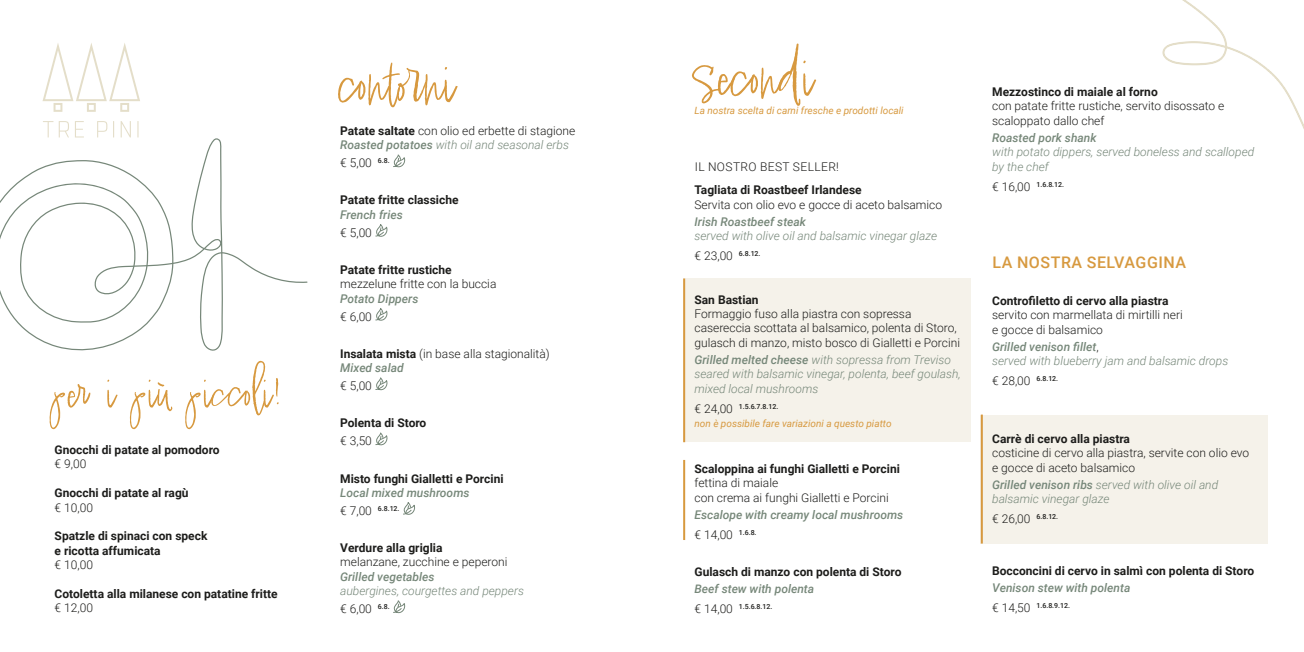
<style>
.page{position:relative;width:1304px;height:652px;background:#fff}
.page>*{position:absolute;margin:0;border:0;box-sizing:border-box;transform-origin:0 0}
.t1{font:101px "Audrielle No 2";color:#d7993f}
.t2{font:80px "Audrielle No 2";color:#d7993f}
.t3{font:500 16px "Roboto";letter-spacing:.035em;color:#d7993f}
.t4{font:300 12px/14.4px "Roboto";color:#1d1d1b}
.t5{font:700 12px/14.4px "Roboto";color:#1d1d1b}
.t6{font:italic 300 12px/14.4px "Roboto";color:#768779}
.t7{font:italic 500 12px/20.1px "Roboto";color:#768779}
.t8{font:300 12px "Roboto";letter-spacing:.035em;color:#1d1d1b}
.t9{font:italic 10px "Roboto";color:#d7993f}
.t10{font:500 7px "Roboto";color:#1d1d1b}
.s1{font-weight:700}
.s2{font-weight:500;font-style:italic;color:#768779}
.s3{font-style:italic;color:#768779}
.s4{font-weight:300;font-size:12px}
.s5{font-style:normal;color:#1d1d1b}
.s6{font-weight:500}
.s7{font-weight:300;font-style:normal;color:#1d1d1b}
</style>
<div class="page">
<svg style="left:393px;top:154px;width:13px;height:14px"></svg>
<svg style="left:375px;top:224px;width:13px;height:13px"></svg>
<svg style="left:375px;top:308px;width:13px;height:13px"></svg>
<svg style="left:375px;top:377px;width:13px;height:14px"></svg>
<svg style="left:375px;top:432px;width:13px;height:14px"></svg>
<svg style="left:403px;top:502px;width:12px;height:13px"></svg>
<svg style="left:393px;top:600px;width:13px;height:14px"></svg>
<svg style="left:0;top:136px;width:307px;height:215px"></svg>
<div style="left:683px;top:279px;width:287px;height:163px;background:#f5f2ea"></div>
<div style="left:981px;top:415px;width:287px;height:129px;background:#f5f2ea"></div>
<hr style="left:683px;top:279px;width:2px;height:163px;background:#d7993f">
<hr style="left:981px;top:415px;width:2px;height:129px;background:#d7993f">
<hr style="left:683px;top:460px;width:2px;height:80px;background:#d7993f">
<svg style="left:43px;top:43px;width:97px;height:69px"></svg>
<svg style="left:43px;top:121px;width:10px;height:16px"></svg>
<svg style="left:59px;top:121px;width:10px;height:16px"></svg>
<svg style="left:75px;top:121px;width:9px;height:16px"></svg>
<svg style="left:97px;top:121px;width:10px;height:16px"></svg>
<svg style="left:113px;top:121px;width:1px;height:16px"></svg>
<svg style="left:121px;top:121px;width:10px;height:16px"></svg>
<svg style="left:137px;top:121px;width:2px;height:16px"></svg>
<svg style="left:1162px;top:0;width:142px;height:129px"></svg>
<h2 class="t2" style="left:55px;top:336px;width:227px">per i più piccoli!</h2>
<p class="t5" style="left:55px;top:442px;width:167px">Gnocchi di patate al pomodoro</p>
<p class="t4" style="left:55px;top:456px;width:33px">€ 9,00</p>
<p class="t5" style="left:55px;top:485px;width:136px">Gnocchi di patate al ragù</p>
<p class="t4" style="left:55px;top:500px;width:40px">€ 10,00</p>
<p class="t5" style="left:55px;top:528px;width:154px">Spatzle di spinaci con speck e ricotta affumicata</p>
<p class="t4" style="left:55px;top:557px;width:40px">€ 10,00</p>
<p class="t5" style="left:55px;top:586px;width:225px">Cotoletta alla milanese con patatine fritte</p>
<p class="t4" style="left:55px;top:600px;width:40px">€ 12,00</p>
<h1 class="t1" style="left:340px;top:12px;width:118px">contorni</h1>
<p class="t4" style="left:340px;top:123px;width:237px"><span class="s1">Patate saltate</span> con olio ed erbette di stagione<br><span class="s2">Roasted potatoes</span> <span class="s3">with oil and seasonal erbs</span></p>
<p class="t4" style="left:340px;top:155px;width:51px">€ 5,00 <sup>6.8.</sup></p>
<p class="t5" style="left:340px;top:193px;width:120px">Patate fritte classiche</p>
<p class="t7" style="left:340px;top:204px;width:64px">French fries</p>
<p class="t4" style="left:340px;top:225px;width:33px">€ 5,00</p>
<p class="t5" style="left:340px;top:262px;width:113px">Patate fritte rustiche</p>
<p class="t4" style="left:340px;top:276px;width:158px">mezzelune fritte con la buccia</p>
<p class="t7" style="left:340px;top:288px;width:80px">Potato Dippers</p>
<p class="t4" style="left:340px;top:309px;width:33px">€ 6,00</p>
<p class="t4" style="left:340px;top:346px;width:211px"><span class="s1">Insalata mista</span> (in base alla stagionalità)<br><span class="s2">Mixed salad</span></p>
<p class="t4" style="left:340px;top:378px;width:33px">€ 5,00</p>
<p class="t5" style="left:340px;top:415px;width:88px">Polenta di Storo</p>
<p class="t4" style="left:340px;top:433px;width:33px">€ 3,50</p>
<p class="t5" style="left:340px;top:471px;width:165px">Misto funghi Gialletti e Porcini</p>
<p class="t7" style="left:340px;top:482px;width:131px">Local mixed mushrooms</p>
<p class="t10" style="left:340px;top:503px;width:61px"><span class="s4">€ 7,00</span> 6.8.12.</p>
<p class="t5" style="left:340px;top:540px;width:104px">Verdure alla griglia</p>
<p class="t4" style="left:340px;top:554px;width:169px">melanzane, zucchine e peperoni</p>
<p class="t7" style="left:340px;top:566px;width:96px">Grilled vegetables</p>
<p class="t6" style="left:340px;top:582px;width:185px;line-height:17.8px">aubergines, courgettes and peppers <span class="s5">€ 6,00</span> <sup>6.8.</sup></p>
<h1 class="t1" style="left:694px;top:6px;width:122px">secondi</h1>
<p class="t9" style="left:694px;top:103px;width:211px">La nostra scelta di carni fresche e prodotti locali</p>
<p class="t8" style="left:695px;top:159px;width:146px">IL NOSTRO BEST SELLER!</p>
<p class="t5" style="left:694px;top:182px;width:169px">Tagliata di Roastbeef Irlandese</p>
<p class="t4" style="left:694px;top:197px;width:249px">Servita con olio evo e gocce di aceto balsamico</p>
<p class="t7" style="left:694px;top:211px;width:113px">Irish Roastbeef steak</p>
<p class="t6" style="left:694px;top:228px;width:244px">served with olive oil and balsamic vinegar glaze</p>
<p class="t10" style="left:694px;top:249px;width:68px"><span class="s4">€ 23,00</span> 6.8.12.</p>
<p class="t5" style="left:694px;top:292px;width:66px">San Bastian</p>
<p class="t4" style="left:694px;top:306px;width:267px">Formaggio fuso alla piastra con sopressa casereccia scottata al balsamico, polenta di Storo, gulasch di manzo, misto bosco di Gialletti e Porcini</p>
<p class="t6" style="left:694px;top:352px;width:268px"><span class="s6">Grilled melted cheese</span> with sopressa from Treviso seared with balsamic vinegar, polenta, beef goulash, mixed local mushrooms</p>
<p class="t10" style="left:694px;top:401px;width:85px"><span class="s4">€ 24,00</span> 1.5.6.7.8.12.</p>
<p class="t9" style="left:694px;top:416px;width:199px">non è possibile fare variazioni a questo piatto</p>
<p class="t5" style="left:694px;top:461px;width:207px">Scaloppina ai funghi Gialletti e Porcini</p>
<p class="t4" style="left:694px;top:475px;width:196px">fettina di maiale<br>con crema ai funghi Gialletti e Porcini</p>
<p class="t7" style="left:694px;top:504px;width:210px">Escalope with creamy local mushrooms <span class="s7">€ 14,00</span> <sup>1.6.8.</sup></p>
<p class="t5" style="left:694px;top:564px;width:208px">Gulasch di manzo con polenta di Storo</p>
<p class="t7" style="left:694px;top:579px;width:121px">Beef stew with polenta</p>
<p class="t10" style="left:694px;top:602px;width:79px"><span class="s4">€ 14,00</span> 1.5.6.8.12.</p>
<p class="t5" style="left:992px;top:84px;width:167px">Mezzostinco di maiale al forno</p>
<p class="t4" style="left:992px;top:98px;width:234px">con patate fritte rustiche, servito disossato e scaloppato dallo chef</p>
<p class="t7" style="left:992px;top:127px;width:106px">Roasted pork shank</p>
<p class="t6" style="left:992px;top:144px;width:264px">with potato dippers, served boneless and scalloped by the chef</p>
<p class="t10" style="left:992px;top:179px;width:73px"><span class="s4">€ 16,00</span> 1.6.8.12.</p>
<h3 class="t3" style="left:992px;top:251px;width:195px">LA NOSTRA SELVAGGINA</h3>
<p class="t5" style="left:992px;top:293px;width:178px">Controfiletto di cervo alla piastra</p>
<p class="t4" style="left:992px;top:307px;width:192px">servito con marmellata di mirtilli neri e gocce di balsamico</p>
<p class="t6" style="left:992px;top:339px;width:238px"><span class="s6">Grilled venison fillet</span><span class="s5">,<br></span>served with blueberry jam and balsamic drops</p>
<p class="t10" style="left:992px;top:374px;width:68px"><span class="s4">€ 28,00</span> 6.8.12.</p>
<p class="t5" style="left:992px;top:431px;width:139px">Carrè di cervo alla piastra</p>
<p class="t4" style="left:992px;top:445px;width:259px">costicine di cervo alla piastra, servite con olio evo e gocce di aceto balsamico</p>
<p class="t6" style="left:992px;top:477px;width:228px"><span class="s6">Grilled venison ribs</span> served with olive oil and balsamic vinegar glaze</p>
<p class="t10" style="left:992px;top:512px;width:68px"><span class="s4">€ 26,00</span> 6.8.12.</p>
<p class="t5" style="left:992px;top:563px;width:264px">Bocconcini di cervo in salmì con polenta di Storo</p>
<p class="t7" style="left:992px;top:577px;width:140px">Venison stew with polenta</p>
<p class="t10" style="left:992px;top:601px;width:79px"><span class="s4">€ 14,50</span> 1.6.8.9.12.</p>
</div>
